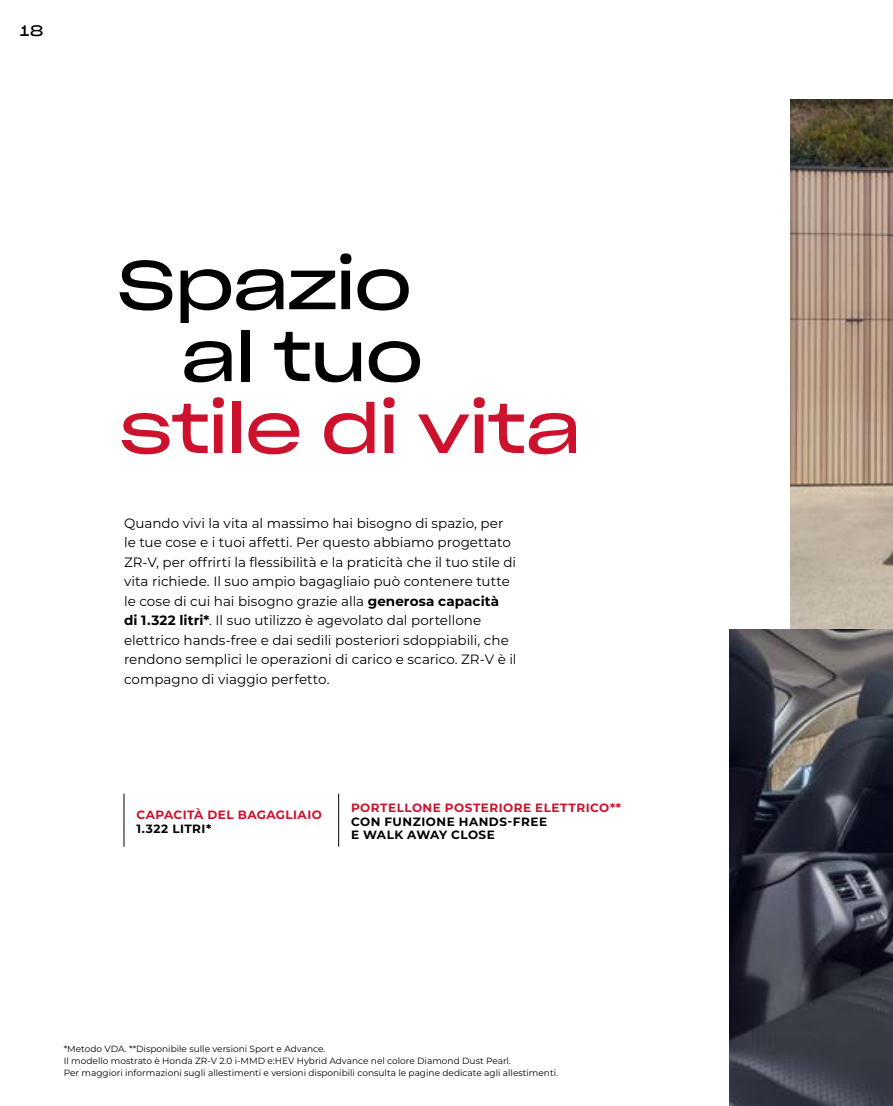
<style>
.page{position:relative;width:893px;height:1106px;background:#fff}
.page>*{position:absolute;margin:0;border:0;box-sizing:border-box;transform-origin:0 0}
.t1{font:67.5px "Sharp Grotesk Book 25";letter-spacing:-.025em;color:#000}
.t2{font:67.5px "Sharp Grotesk Book 25";letter-spacing:-.02em;color:#cd122d}
.t3{font:15px "Sharp Grotesk Book 25";color:#000}
.t4{font:13.5px/19.5px "Montserrat";color:#000}
.t5{font:700 12px "Montserrat";letter-spacing:.04em;color:#cd122d}
.t6{font:700 12px/13.5px "Montserrat";letter-spacing:.04em;color:#000}
.t7{font:9px/12px "Montserrat";color:#000}
.s1{font-weight:700}
</style>
<div class="page">
<img style="left:790px;top:100px;width:103px;height:529px">
<img style="left:730px;top:629px;width:163px;height:477px">
<hr style="left:338px;top:793px;width:1px;height:53px;background:#000">
<hr style="left:124px;top:793px;width:1px;height:53px;background:#000">
<p class="t3" style="left:20px;top:17px;width:25px">18</p>
<h1 class="t1" style="left:118px;top:226px;width:296px">Spazio</h1>
<h1 class="t1" style="left:181px;top:298px;width:244px">al tuo</h1>
<h1 class="t2" style="left:120px;top:370px;width:463px">stile di vita</h1>
<p class="t4" style="left:124px;top:513px;width:394px">Quando vivi la vita al massimo hai bisogno di spazio, per le tue cose e i tuoi affetti. Per questo abbiamo progettato ZR-V, per offrirti la flessibilità e la praticità che il tuo stile di vita richiede. Il suo ampio bagagliaio può contenere tutte le cose di cui hai bisogno grazie alla <span class="s1">generosa capacità<br>di 1.322 litri*</span>. Il suo utilizzo è agevolato dal portellone elettrico hands-free e dai sedili posteriori sdoppiabili, che rendono semplici le operazioni di carico e scarico. ZR-V è il compagno di viaggio perfetto.</p>
<p class="t5" style="left:136px;top:806px;width:187px">CAPACITÀ DEL BAGAGLIAIO</p>
<p class="t6" style="left:136px;top:821px;width:77px">1.322 LITRI*</p>
<p class="t5" style="left:351px;top:799px;width:272px">PORTELLONE POSTERIORE ELETTRICO**</p>
<p class="t6" style="left:351px;top:814px;width:198px">CON FUNZIONE HANDS-FREE<br>E WALK AWAY CLOSE</p>
<p class="t7" style="left:64px;top:1042px;width:496px">*Metodo VDA. **Disponibile sulle versioni Sport e Advance.<br>Il modello mostrato è Honda ZR-V 2.0 i-MMD e:HEV Hybrid Advance nel colore Diamond Dust Pearl.<br>Per maggiori informazioni sugli allestimenti e versioni disponibili consulta le pagine dedicate agli allestimenti.</p>
</div>
